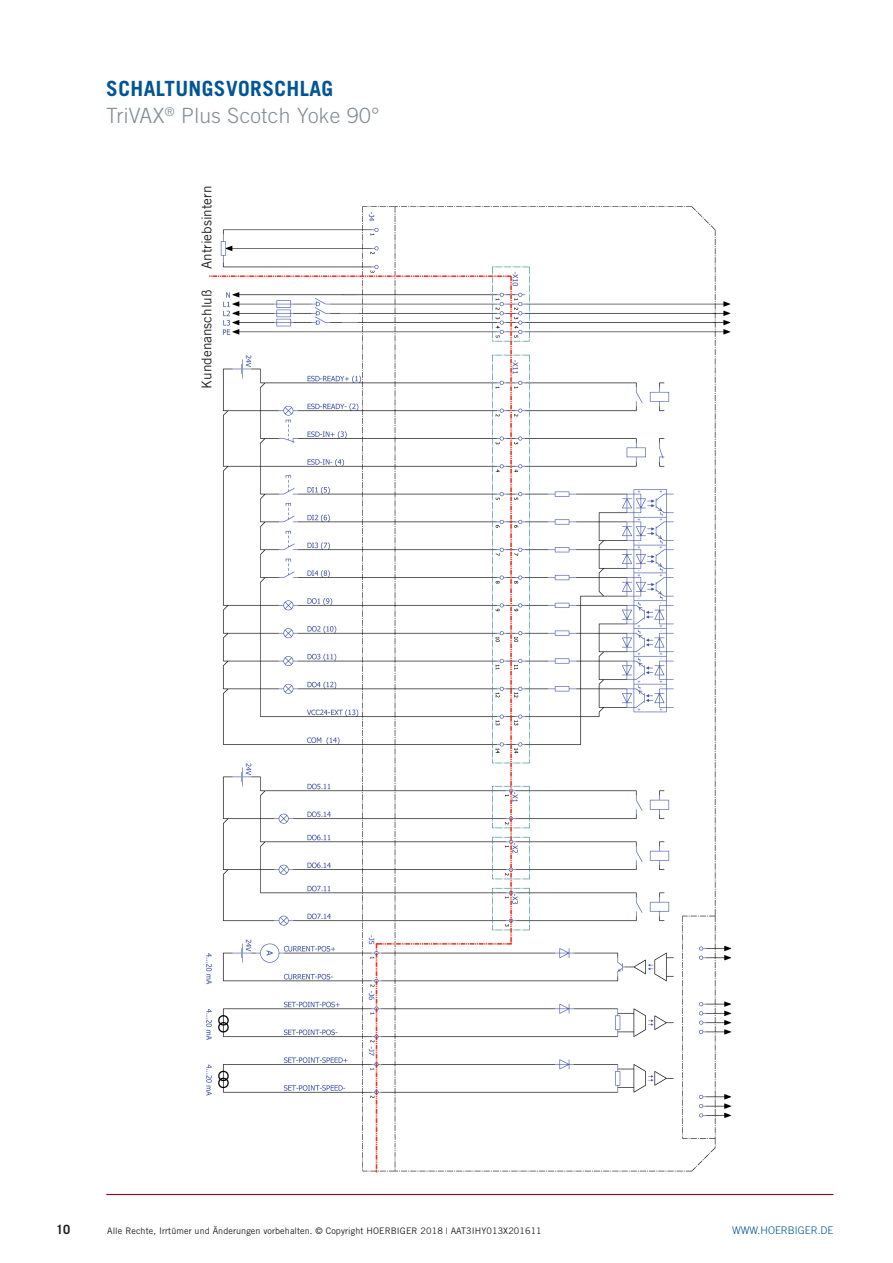
<style>
.page{position:relative;width:893px;height:1263px;background:#fff}
.page>*{position:absolute;margin:0;border:0;box-sizing:border-box;transform-origin:0 0}
.t1{font:300 21px/27px "Trade Gothic LT Std";letter-spacing:.02em;color:#808c96}
.t2{font:13.5px "Trade Gothic LT Std";color:#231f20}
.t3{font:700 12.75px "Trade Gothic LT Std";color:#231f20}
.t4{font:300 10.5px "Trade Gothic LT Std";color:#005595}
.t5{font:9px "Trade Gothic LT Std";letter-spacing:.01em;color:#231f20}
.s1{font-weight:700;color:#005595}
</style>
<div class="page">
<hr style="left:106px;top:1194px;width:727px;height:1px;background:#900126">
<img style="left:206px;top:206px;width:526px;height:967px">
<h1 class="t1" style="left:106px;top:75px;width:275px"><span class="s1">SCHALTUNGSVORSCHLAG<br></span>TRIVAX<sup>®</sup> PLUS SCOTCH YOKE 90°</h1>
<h2 class="t2" style="left:199px;top:269px;width:85px;rotate:-90deg">Antriebsintern</h2>
<h2 class="t2" style="left:199px;top:389px;width:101px;rotate:-90deg">Kundenanschluß</h2>
<h3 class="t3" style="left:56px;top:1222px;width:16px">10</h3>
<p class="t5" style="left:107px;top:1226px;width:436px">Alle Rechte, Irrtümer und Änderungen vorbehalten. © Copyright HOERBIGER 2018 | AAT3IHY013X201611</p>
<p class="t4" style="left:732px;top:1224px;width:103px">WWW.HOERBIGER.DE</p>
</div>
